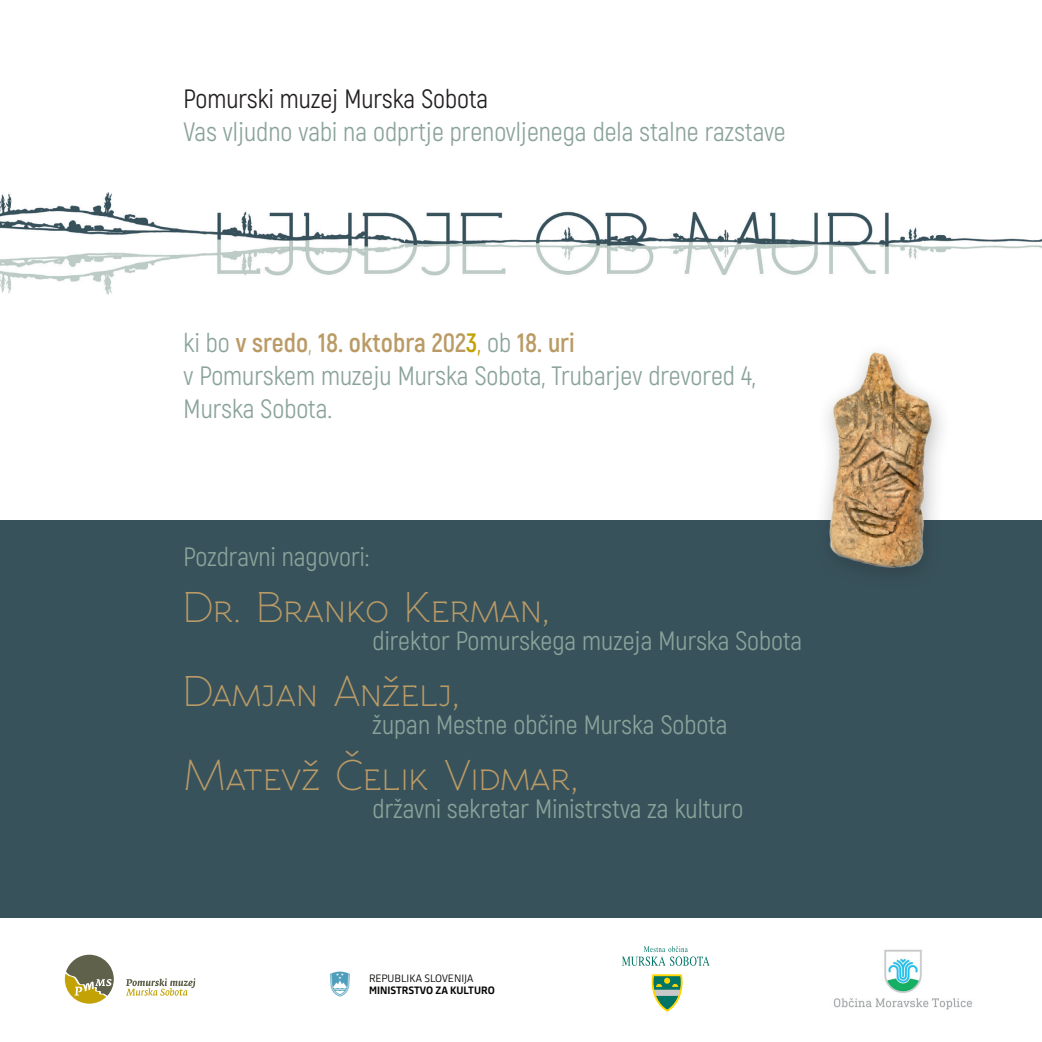
<style>
.page{position:relative;width:1042px;height:1042px;background:#fff}
.page>*{position:absolute;margin:0;border:0;box-sizing:border-box;transform-origin:0 0}
.t1{font:44.1px "Rawengulk Pcs";color:#ba9b66}
.t2{font:26.43px/33.2px "Akrobat";color:#8aa39a}
.t3{font:700 10.33px/12.4px "Republika";color:#040503}
.s1{color:#231f20}
.s2{font-weight:700;color:#ba9b66}
.s3{font-weight:300;color:#ba9b66}
.s4{font-weight:700;color:#c2a205}
.s5{color:#c2a205}
.s6{font-weight:400}
</style>
<div class="page">
<div style="left:0;top:520px;width:1042px;height:398px;background:#38525c"></div>
<svg style="left:65px;top:954px;width:49px;height:49px"></svg>
<svg style="left:126px;top:978px;width:69px;height:18px"></svg>
<svg style="left:622px;top:946px;width:87px;height:20px"></svg>
<svg style="left:652px;top:974px;width:30px;height:37px"></svg>
<img style="left:834px;top:949px;width:138px;height:61px">
<img style="left:824px;top:352px;width:118px;height:219px">
<img style="left:0;top:192px;width:1042px;height:102px">
<p class="t2" style="left:184px;top:82px;width:604px"><span class="s1">Pomurski muzej Murska Sobota<br></span>Vas vljudno vabi na odprtje prenovljenega dela stalne razstave</p>
<p class="t2" style="left:184px;top:326px;width:573px">ki bo <span class="s2">v sredo</span><span class="s3">,</span> <span class="s2">18. oktobra 202</span><span class="s4">3</span><span class="s5">,</span> ob <span class="s2">18. uri<br></span>v Pomurskem muzeju Murska Sobota, Trubarjev drevored 4,<br>Murska Sobota.</p>
<p class="t2" style="left:184px;top:540px;width:187px">Pozdravni nagovori:</p>
<p class="t1" style="left:184px;top:583px;width:368px">Dr. Branko Kerman,</p>
<p class="t2" style="left:373px;top:624px;width:431px">direktor Pomurskega muzeja Murska Sobota</p>
<p class="t1" style="left:184px;top:667px;width:278px">Damjan Anželj,</p>
<p class="t2" style="left:373px;top:708px;width:356px">župan Mestne občine Murska Sobota</p>
<p class="t1" style="left:184px;top:751px;width:397px">Matevž Čelik Vidmar,</p>
<p class="t2" style="left:373px;top:792px;width:372px">državni sekretar Ministrstva za kulturo</p>
<p class="t3" style="left:369px;top:971px;width:127px"><span class="s6">REPUBLIKA SLOVENIJA<br></span>MINISTRSTVO ZA KULTURO</p>
</div>
